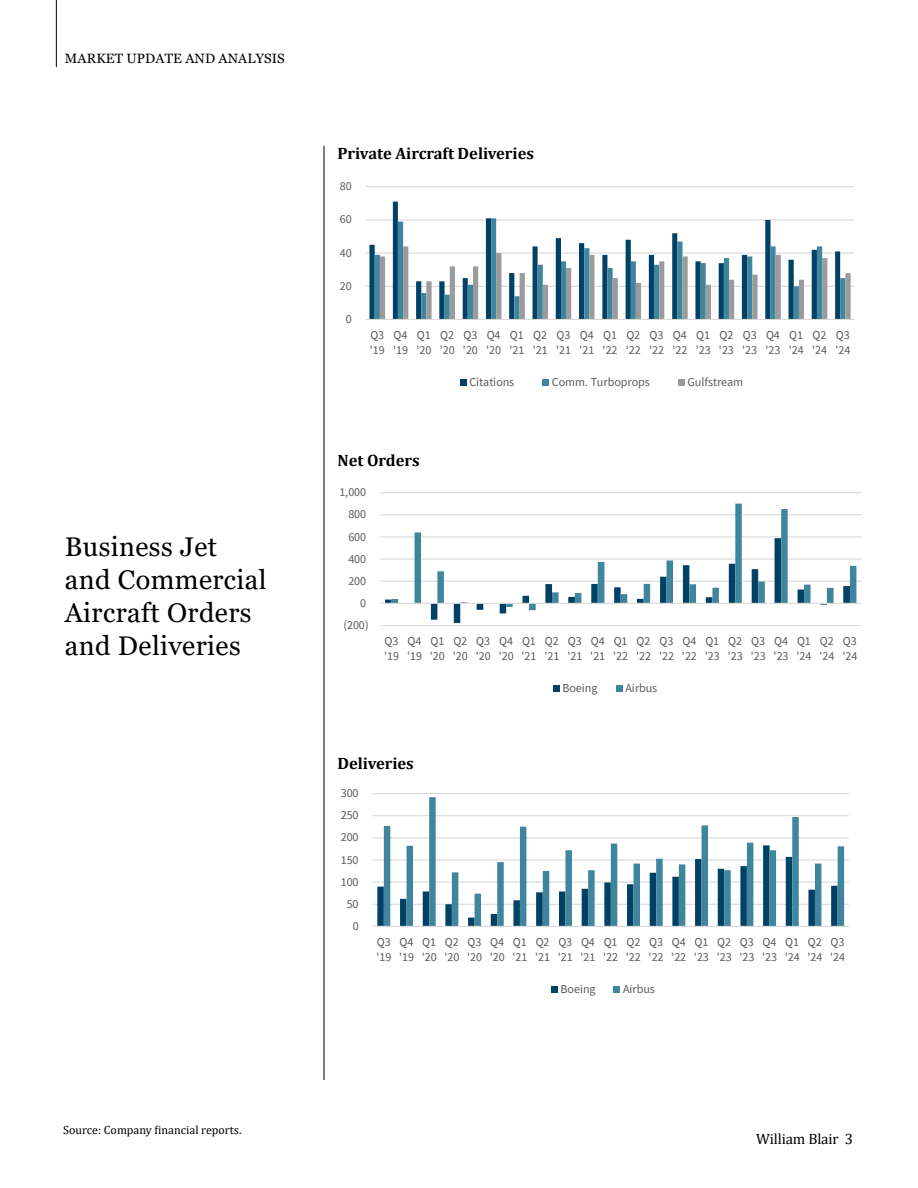
<style>
.page{position:relative;width:918px;height:1188px;background:#fff}
.page>*{position:absolute;margin:0;border:0;box-sizing:border-box;transform-origin:0 0}
.t1{font:27px/33px "Georgia";letter-spacing:.015em;color:#000}
.t2{font:700 16.5px "Cambria";color:#000}
.t3{font:15px "Cambria";letter-spacing:-.01em;color:#000}
.t4{font:13.5px "Georgia";letter-spacing:.01em;color:#000}
.t5{font:12px/15.1px "Source Sans Pro";letter-spacing:-.005em;color:#595959}
.t6{font:12px "Cambria";color:#000}
</style>
<div class="page">
<hr style="left:366px;top:286px;width:488px;height:1px;background:#d9d9d9">
<hr style="left:366px;top:253px;width:488px;height:1px;background:#d9d9d9">
<hr style="left:366px;top:219px;width:488px;height:2px;background:#d9d9d9">
<hr style="left:366px;top:186px;width:488px;height:1px;background:#d9d9d9">
<svg style="left:369px;top:202px;width:29px;height:117px"></svg>
<svg style="left:375px;top:218px;width:470px;height:101px"></svg>
<svg style="left:380px;top:246px;width:471px;height:73px"></svg>
<hr style="left:366px;top:319px;width:488px;height:1px;background:#d9d9d9">
<div style="left:460px;top:379px;width:6px;height:7px;background:#004165"></div>
<div style="left:542px;top:379px;width:7px;height:7px;background:#3f859e"></div>
<div style="left:678px;top:379px;width:7px;height:7px;background:#9a9b9c"></div>
<hr style="left:380px;top:625px;width:481px;height:1px;background:#d9d9d9">
<hr style="left:380px;top:581px;width:481px;height:1px;background:#d9d9d9">
<hr style="left:380px;top:559px;width:481px;height:1px;background:#d9d9d9">
<hr style="left:380px;top:536px;width:481px;height:1px;background:#d9d9d9">
<hr style="left:380px;top:514px;width:481px;height:1px;background:#d9d9d9">
<hr style="left:380px;top:492px;width:481px;height:1px;background:#d9d9d9">
<svg style="left:385px;top:558px;width:151px;height:65px"></svg>
<svg style="left:392px;top:504px;width:464px;height:106px"></svg>
<hr style="left:380px;top:603px;width:481px;height:1px;background:#d9d9d9">
<div style="left:553px;top:685px;width:7px;height:7px;background:#004165"></div>
<div style="left:616px;top:685px;width:7px;height:7px;background:#3f859e"></div>
<hr style="left:373px;top:904px;width:476px;height:1px;background:#d9d9d9">
<hr style="left:373px;top:882px;width:476px;height:1px;background:#d9d9d9">
<hr style="left:373px;top:859px;width:476px;height:2px;background:#d9d9d9">
<hr style="left:373px;top:837px;width:476px;height:1px;background:#d9d9d9">
<hr style="left:373px;top:815px;width:476px;height:1px;background:#d9d9d9">
<hr style="left:373px;top:793px;width:476px;height:1px;background:#d9d9d9">
<svg style="left:384px;top:797px;width:460px;height:129px"></svg>
<hr style="left:373px;top:926px;width:476px;height:1px;background:#d9d9d9">
<div style="left:551px;top:986px;width:7px;height:6px;background:#004165"></div>
<div style="left:613px;top:986px;width:7px;height:6px;background:#3f859e"></div>
<hr style="left:56px;top:0;width:1px;height:67px;background:#000">
<hr style="left:324px;top:146px;width:1px;height:934px;background:#000">
<p class="t4" style="left:65px;top:50px;width:221px">MARKET UPDATE AND ANALYSIS</p>
<h1 class="t1" style="left:65px;top:530px;width:203px">Business Jet and Commercial<br>Aircraft Orders and Deliveries</h1>
<p class="t6" style="left:63px;top:1123px;width:180px">Source: Company financial reports.</p>
<h2 class="t2" style="left:338px;top:141px;width:198px">Private Aircraft Deliveries</h2>
<p class="t5" style="left:340px;top:179px;width:13px">80</p>
<p class="t5" style="left:340px;top:212px;width:13px">60</p>
<p class="t5" style="left:340px;top:245px;width:13px">40</p>
<p class="t5" style="left:340px;top:278px;width:13px">20</p>
<p class="t5" style="left:346px;top:311px;width:7px">0</p>
<p class="t5" style="left:370px;top:328px;width:16px">Q3 '19</p>
<p class="t5" style="left:393px;top:328px;width:16px">Q4 '19</p>
<p class="t5" style="left:416px;top:328px;width:16px">Q1 '20</p>
<p class="t5" style="left:440px;top:328px;width:16px">Q2 '20</p>
<p class="t5" style="left:463px;top:328px;width:16px">Q3 '20</p>
<p class="t5" style="left:486px;top:328px;width:16px">Q4 '20</p>
<p class="t5" style="left:510px;top:328px;width:16px">Q1 '21</p>
<p class="t5" style="left:533px;top:328px;width:16px">Q2 '21</p>
<p class="t5" style="left:556px;top:328px;width:16px">Q3 '21</p>
<p class="t5" style="left:579px;top:328px;width:16px">Q4 '21</p>
<p class="t5" style="left:603px;top:328px;width:16px">Q1 '22</p>
<p class="t5" style="left:626px;top:328px;width:16px">Q2 '22</p>
<p class="t5" style="left:649px;top:328px;width:16px">Q3 '22</p>
<p class="t5" style="left:672px;top:328px;width:16px">Q4 '22</p>
<p class="t5" style="left:696px;top:328px;width:16px">Q1 '23</p>
<p class="t5" style="left:719px;top:328px;width:16px">Q2 '23</p>
<p class="t5" style="left:742px;top:328px;width:16px">Q3 '23</p>
<p class="t5" style="left:766px;top:328px;width:16px">Q4 '23</p>
<p class="t5" style="left:789px;top:328px;width:16px">Q1 '24</p>
<p class="t5" style="left:812px;top:328px;width:16px">Q2 '24</p>
<p class="t5" style="left:835px;top:328px;width:16px">Q3 '24</p>
<p class="t5" style="left:469px;top:375px;width:47px">Citations</p>
<p class="t5" style="left:552px;top:375px;width:99px">Comm. Turboprops</p>
<p class="t5" style="left:688px;top:375px;width:57px">Gulfstream</p>
<h2 class="t2" style="left:338px;top:449px;width:84px">Net Orders</h2>
<p class="t5" style="left:339px;top:485px;width:28px">1,000</p>
<p class="t5" style="left:348px;top:507px;width:19px">800</p>
<p class="t5" style="left:348px;top:529px;width:19px">600</p>
<p class="t5" style="left:348px;top:551px;width:19px">400</p>
<p class="t5" style="left:348px;top:573px;width:19px">200</p>
<p class="t5" style="left:360px;top:595px;width:7px">0</p>
<p class="t5" style="left:343px;top:618px;width:27px">(200)</p>
<p class="t5" style="left:384px;top:634px;width:16px">Q3 '19</p>
<p class="t5" style="left:407px;top:634px;width:16px">Q4 '19</p>
<p class="t5" style="left:430px;top:634px;width:16px">Q1 '20</p>
<p class="t5" style="left:453px;top:634px;width:16px">Q2 '20</p>
<p class="t5" style="left:476px;top:634px;width:16px">Q3 '20</p>
<p class="t5" style="left:499px;top:634px;width:16px">Q4 '20</p>
<p class="t5" style="left:522px;top:634px;width:16px">Q1 '21</p>
<p class="t5" style="left:544px;top:634px;width:16px">Q2 '21</p>
<p class="t5" style="left:567px;top:634px;width:16px">Q3 '21</p>
<p class="t5" style="left:590px;top:634px;width:16px">Q4 '21</p>
<p class="t5" style="left:613px;top:634px;width:16px">Q1 '22</p>
<p class="t5" style="left:636px;top:634px;width:16px">Q2 '22</p>
<p class="t5" style="left:659px;top:634px;width:16px">Q3 '22</p>
<p class="t5" style="left:682px;top:634px;width:16px">Q4 '22</p>
<p class="t5" style="left:705px;top:634px;width:16px">Q1 '23</p>
<p class="t5" style="left:728px;top:634px;width:16px">Q2 '23</p>
<p class="t5" style="left:751px;top:634px;width:16px">Q3 '23</p>
<p class="t5" style="left:774px;top:634px;width:16px">Q4 '23</p>
<p class="t5" style="left:797px;top:634px;width:16px">Q1 '24</p>
<p class="t5" style="left:819px;top:634px;width:16px">Q2 '24</p>
<p class="t5" style="left:842px;top:634px;width:16px">Q3 '24</p>
<p class="t5" style="left:562px;top:680px;width:37px">Boeing</p>
<p class="t5" style="left:626px;top:680px;width:33px">Airbus</p>
<h2 class="t2" style="left:338px;top:752px;width:78px">Deliveries</h2>
<p class="t5" style="left:341px;top:785px;width:19px">300</p>
<p class="t5" style="left:341px;top:808px;width:19px">250</p>
<p class="t5" style="left:341px;top:830px;width:19px">200</p>
<p class="t5" style="left:341px;top:852px;width:19px">150</p>
<p class="t5" style="left:341px;top:874px;width:19px">100</p>
<p class="t5" style="left:347px;top:896px;width:13px">50</p>
<p class="t5" style="left:353px;top:918px;width:7px">0</p>
<p class="t5" style="left:376px;top:935px;width:16px">Q3 '19</p>
<p class="t5" style="left:399px;top:935px;width:16px">Q4 '19</p>
<p class="t5" style="left:422px;top:935px;width:16px">Q1 '20</p>
<p class="t5" style="left:444px;top:935px;width:16px">Q2 '20</p>
<p class="t5" style="left:467px;top:935px;width:16px">Q3 '20</p>
<p class="t5" style="left:490px;top:935px;width:16px">Q4 '20</p>
<p class="t5" style="left:513px;top:935px;width:16px">Q1 '21</p>
<p class="t5" style="left:535px;top:935px;width:16px">Q2 '21</p>
<p class="t5" style="left:558px;top:935px;width:16px">Q3 '21</p>
<p class="t5" style="left:581px;top:935px;width:16px">Q4 '21</p>
<p class="t5" style="left:603px;top:935px;width:16px">Q1 '22</p>
<p class="t5" style="left:626px;top:935px;width:16px">Q2 '22</p>
<p class="t5" style="left:649px;top:935px;width:16px">Q3 '22</p>
<p class="t5" style="left:671px;top:935px;width:16px">Q4 '22</p>
<p class="t5" style="left:694px;top:935px;width:16px">Q1 '23</p>
<p class="t5" style="left:717px;top:935px;width:16px">Q2 '23</p>
<p class="t5" style="left:739px;top:935px;width:16px">Q3 '23</p>
<p class="t5" style="left:762px;top:935px;width:16px">Q4 '23</p>
<p class="t5" style="left:785px;top:935px;width:16px">Q1 '24</p>
<p class="t5" style="left:807px;top:935px;width:16px">Q2 '24</p>
<p class="t5" style="left:830px;top:935px;width:16px">Q3 '24</p>
<p class="t5" style="left:561px;top:981px;width:37px">Boeing</p>
<p class="t5" style="left:623px;top:981px;width:33px">Airbus</p>
<p class="t3" style="left:756px;top:1130px;width:98px">William Blair 3</p>
</div>
